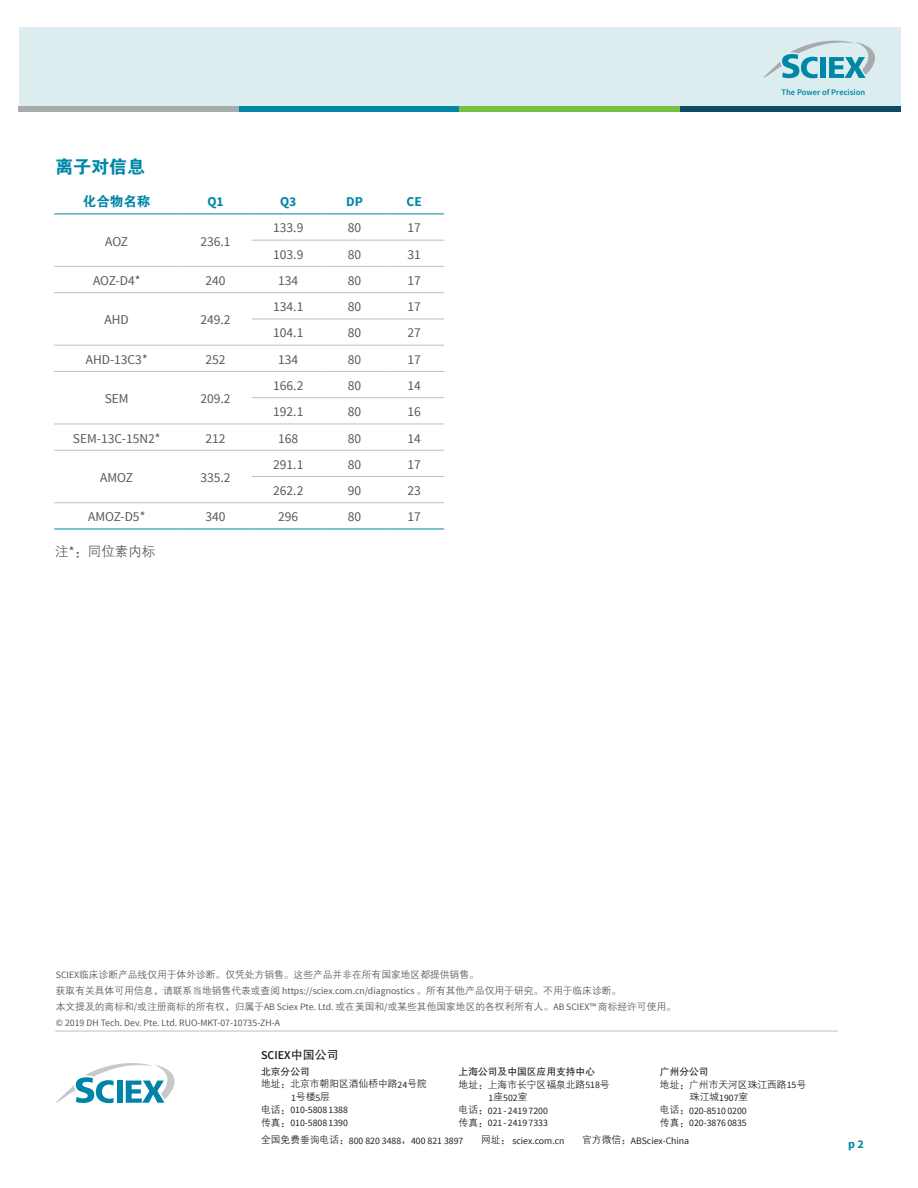
<style>
.page{position:relative;width:918px;height:1188px;background:#fff}
.page>*{position:absolute;margin:0;border:0;box-sizing:border-box;transform-origin:0 0}
.t1{font:18px "FZDHTK GBK1 0";color:#0087a6}
.t2{font:13.5px "Source Sans Pro";color:#57585a}
.t3{font:700 13.5px "Source Sans Pro";color:#0087a6}
.t4{font:13.5px "FZZDXK GBK1 0";color:#57585a}
.t5{font:13.5px "FZDHTK GBK1 0";color:#0087a6}
.t6{font:600 12px "Source Sans Pro";color:#231f20}
.t7{font:700 12px "Source Sans Pro";color:#0087a6}
.t8{font:9.75px/15.9px "FZZDXK GBK1 0";color:#57585a}
.t9{font:9.75px/12.8px "Source Sans Pro";color:#231f20}
.t10{font:9.75px/12.8px "FZZDXK GBK1 0";color:#231f20}
.t11{font:9.75px "Source Sans Pro";color:#57585a}
.t12{font:9.75px "FZHTK GBK1 0";color:#231f20}
.t13{font:600 8.55px "Source Sans Pro";color:#0087a6}
.s1{font-family:"Source Sans Pro"}
.s2{font-family:"FZHTK GBK1 0";font-weight:400}
.s3{font-family:"FZZDXK GBK1 0"}
</style>
<div class="page">
<div style="left:19px;top:27px;width:881px;height:84px;background:#dbedef"></div>
<svg style="left:763px;top:41px;width:112px;height:37px"></svg>
<div style="left:19px;top:106px;width:220px;height:5px;background:#a8abac"></div>
<div style="left:239px;top:106px;width:220px;height:5px;background:#0087a6"></div>
<div style="left:459px;top:106px;width:221px;height:5px;background:#79c142"></div>
<div style="left:680px;top:106px;width:220px;height:5px;background:#0c4a63"></div>
<hr style="left:55px;top:1031px;width:783px;height:1px;background:#bebfc2">
<svg style="left:56px;top:1063px;width:119px;height:40px"></svg>
<hr style="left:54px;top:214px;width:125px;height:1px;background:#0087a6">
<hr style="left:179px;top:214px;width:73px;height:1px;background:#0087a6">
<hr style="left:252px;top:214px;width:73px;height:1px;background:#0087a6">
<hr style="left:325px;top:214px;width:59px;height:1px;background:#0087a6">
<hr style="left:384px;top:214px;width:60px;height:1px;background:#0087a6">
<hr style="left:252px;top:240px;width:73px;height:1px;background:#bebfc2">
<hr style="left:325px;top:240px;width:59px;height:1px;background:#bebfc2">
<hr style="left:384px;top:240px;width:60px;height:1px;background:#bebfc2">
<hr style="left:54px;top:266px;width:125px;height:1px;background:#bebfc2">
<hr style="left:54px;top:292px;width:125px;height:1px;background:#bebfc2">
<hr style="left:179px;top:266px;width:73px;height:1px;background:#bebfc2">
<hr style="left:252px;top:266px;width:73px;height:1px;background:#bebfc2">
<hr style="left:325px;top:266px;width:59px;height:1px;background:#bebfc2">
<hr style="left:384px;top:266px;width:60px;height:1px;background:#bebfc2">
<hr style="left:179px;top:292px;width:73px;height:1px;background:#bebfc2">
<hr style="left:252px;top:292px;width:73px;height:1px;background:#bebfc2">
<hr style="left:325px;top:292px;width:59px;height:1px;background:#bebfc2">
<hr style="left:384px;top:292px;width:60px;height:1px;background:#bebfc2">
<hr style="left:54px;top:345px;width:125px;height:1px;background:#bebfc2">
<hr style="left:252px;top:319px;width:73px;height:1px;background:#bebfc2">
<hr style="left:325px;top:319px;width:59px;height:1px;background:#bebfc2">
<hr style="left:384px;top:319px;width:60px;height:1px;background:#bebfc2">
<hr style="left:179px;top:345px;width:73px;height:1px;background:#bebfc2">
<hr style="left:252px;top:345px;width:73px;height:1px;background:#bebfc2">
<hr style="left:325px;top:345px;width:59px;height:1px;background:#bebfc2">
<hr style="left:384px;top:345px;width:60px;height:1px;background:#bebfc2">
<hr style="left:54px;top:371px;width:125px;height:1px;background:#bebfc2">
<hr style="left:179px;top:371px;width:73px;height:1px;background:#bebfc2">
<hr style="left:252px;top:371px;width:73px;height:1px;background:#bebfc2">
<hr style="left:325px;top:371px;width:59px;height:1px;background:#bebfc2">
<hr style="left:384px;top:371px;width:60px;height:1px;background:#bebfc2">
<hr style="left:252px;top:397px;width:73px;height:1px;background:#bebfc2">
<hr style="left:325px;top:397px;width:59px;height:1px;background:#bebfc2">
<hr style="left:384px;top:397px;width:60px;height:1px;background:#bebfc2">
<hr style="left:54px;top:424px;width:125px;height:1px;background:#bebfc2">
<hr style="left:54px;top:450px;width:125px;height:1px;background:#bebfc2">
<hr style="left:179px;top:424px;width:73px;height:1px;background:#bebfc2">
<hr style="left:252px;top:424px;width:73px;height:1px;background:#bebfc2">
<hr style="left:325px;top:424px;width:59px;height:1px;background:#bebfc2">
<hr style="left:384px;top:424px;width:60px;height:1px;background:#bebfc2">
<hr style="left:179px;top:450px;width:73px;height:1px;background:#bebfc2">
<hr style="left:252px;top:450px;width:73px;height:1px;background:#bebfc2">
<hr style="left:325px;top:450px;width:59px;height:1px;background:#bebfc2">
<hr style="left:384px;top:450px;width:60px;height:1px;background:#bebfc2">
<hr style="left:54px;top:502px;width:125px;height:1px;background:#bebfc2">
<hr style="left:252px;top:476px;width:73px;height:1px;background:#bebfc2">
<hr style="left:325px;top:476px;width:59px;height:1px;background:#bebfc2">
<hr style="left:384px;top:476px;width:60px;height:1px;background:#bebfc2">
<hr style="left:179px;top:502px;width:73px;height:1px;background:#bebfc2">
<hr style="left:252px;top:502px;width:73px;height:1px;background:#bebfc2">
<hr style="left:325px;top:502px;width:59px;height:1px;background:#bebfc2">
<hr style="left:384px;top:502px;width:60px;height:1px;background:#bebfc2">
<hr style="left:54px;top:529px;width:125px;height:1px;background:#0087a6">
<hr style="left:179px;top:529px;width:73px;height:1px;background:#0087a6">
<hr style="left:252px;top:529px;width:73px;height:1px;background:#0087a6">
<hr style="left:325px;top:529px;width:59px;height:1px;background:#0087a6">
<hr style="left:384px;top:529px;width:60px;height:1px;background:#0087a6">
<h1 class="t1" style="left:55px;top:157px;width:92px">离子对信息</h1>
<h2 class="t5" style="left:83px;top:194px;width:69px">化合物名称</h2>
<h2 class="t3" style="left:207px;top:192px;width:18px">Q1</h2>
<h2 class="t3" style="left:280px;top:192px;width:18px">Q3</h2>
<h2 class="t3" style="left:346px;top:192px;width:18px">DP</h2>
<h2 class="t3" style="left:407px;top:192px;width:17px">CE</h2>
<h2 class="t2" style="left:105px;top:233px;width:24px">AOZ</h2>
<h2 class="t2" style="left:200px;top:233px;width:32px">236.1</h2>
<h2 class="t2" style="left:273px;top:220px;width:32px">133.9</h2>
<h2 class="t2" style="left:348px;top:220px;width:15px">80</h2>
<h2 class="t2" style="left:408px;top:220px;width:15px">17</h2>
<h2 class="t2" style="left:273px;top:246px;width:32px">103.9</h2>
<h2 class="t2" style="left:348px;top:246px;width:15px">80</h2>
<h2 class="t2" style="left:408px;top:246px;width:15px">31</h2>
<h2 class="t2" style="left:93px;top:272px;width:49px">AOZ-D4*</h2>
<h2 class="t2" style="left:206px;top:272px;width:22px">240</h2>
<h2 class="t2" style="left:278px;top:272px;width:22px">134</h2>
<h2 class="t2" style="left:348px;top:272px;width:15px">80</h2>
<h2 class="t2" style="left:408px;top:272px;width:15px">17</h2>
<h2 class="t2" style="left:105px;top:311px;width:26px">AHD</h2>
<h2 class="t2" style="left:200px;top:311px;width:32px">249.2</h2>
<h2 class="t2" style="left:273px;top:298px;width:32px">134.1</h2>
<h2 class="t2" style="left:348px;top:298px;width:15px">80</h2>
<h2 class="t2" style="left:408px;top:298px;width:15px">17</h2>
<h2 class="t2" style="left:273px;top:325px;width:32px">104.1</h2>
<h2 class="t2" style="left:348px;top:325px;width:15px">80</h2>
<h2 class="t2" style="left:408px;top:325px;width:15px">27</h2>
<h2 class="t2" style="left:86px;top:351px;width:63px">AHD-13C3*</h2>
<h2 class="t2" style="left:206px;top:351px;width:22px">252</h2>
<h2 class="t2" style="left:278px;top:351px;width:22px">134</h2>
<h2 class="t2" style="left:348px;top:351px;width:15px">80</h2>
<h2 class="t2" style="left:408px;top:351px;width:15px">17</h2>
<h2 class="t2" style="left:105px;top:390px;width:25px">SEM</h2>
<h2 class="t2" style="left:200px;top:390px;width:32px">209.2</h2>
<h2 class="t2" style="left:273px;top:377px;width:32px">166.2</h2>
<h2 class="t2" style="left:348px;top:377px;width:15px">80</h2>
<h2 class="t2" style="left:408px;top:377px;width:15px">14</h2>
<h2 class="t2" style="left:273px;top:403px;width:32px">192.1</h2>
<h2 class="t2" style="left:348px;top:403px;width:15px">80</h2>
<h2 class="t2" style="left:408px;top:403px;width:15px">16</h2>
<h2 class="t2" style="left:73px;top:430px;width:89px">SEM-13C-15N2*</h2>
<h2 class="t2" style="left:206px;top:430px;width:22px">212</h2>
<h2 class="t2" style="left:278px;top:430px;width:22px">168</h2>
<h2 class="t2" style="left:348px;top:430px;width:15px">80</h2>
<h2 class="t2" style="left:408px;top:430px;width:15px">14</h2>
<h2 class="t2" style="left:100px;top:469px;width:34px">AMOZ</h2>
<h2 class="t2" style="left:200px;top:469px;width:32px">335.2</h2>
<h2 class="t2" style="left:273px;top:456px;width:32px">291.1</h2>
<h2 class="t2" style="left:348px;top:456px;width:15px">80</h2>
<h2 class="t2" style="left:408px;top:456px;width:15px">17</h2>
<h2 class="t2" style="left:273px;top:482px;width:32px">262.2</h2>
<h2 class="t2" style="left:348px;top:482px;width:15px">90</h2>
<h2 class="t2" style="left:408px;top:482px;width:15px">23</h2>
<h2 class="t2" style="left:88px;top:508px;width:59px">AMOZ-D5*</h2>
<h2 class="t2" style="left:206px;top:508px;width:22px">340</h2>
<h2 class="t2" style="left:278px;top:508px;width:22px">296</h2>
<h2 class="t2" style="left:348px;top:508px;width:15px">80</h2>
<h2 class="t2" style="left:408px;top:508px;width:15px">17</h2>
<h2 class="t4" style="left:55px;top:544px;width:102px">注<span class="s1">*</span>：同位素内标</h2>
<p class="t13" style="left:782px;top:86px;width:85px">The Power of Precision</p>
<p class="t8" style="left:56px;top:967px;width:622px"><span class="s1">SCIEX</span>临床诊断产品线仅用于体外诊断。仅凭处方销售。这些产品并非在所有国家地区都提供销售。<br>获取有关具体可用信息，请联系当地销售代表或查阅 <span class="s1">https://sciex.com.cn/diagnostics</span> 。所有其他产品仅用于研究。不用于临床诊断。<br>本文提及的商标和<span class="s1">/</span>或注册商标的所有权，归属于<span class="s1">AB Sciex Pte. Ltd.</span> 或在美国和<span class="s1">/</span>或某些其他国家地区的各权利所有人。<span class="s1">AB SCIEX™</span> 商标经许可使用。</p>
<p class="t11" style="left:56px;top:1017px;width:226px">© 2019 DH Tech. Dev. Pte. Ltd. RUO-MKT-07-10735-ZH-A</p>
<p class="t6" style="left:261px;top:1048px;width:79px">SCIEX<span class="s2">中国公司</span></p>
<p class="t12" style="left:261px;top:1066px;width:50px">北京分公司</p>
<p class="t10" style="left:291px;top:1078px;width:137px;text-indent:-30px">地址：北京市朝阳区酒仙桥中路<span class="s1">24</span>号院<br><span class="s1">1</span>号楼<span class="s1">5</span>层</p>
<p class="t9" style="left:261px;top:1104px;width:88px"><span class="s3">电话：</span>010-5808 1388<span class="s3">传真：</span>010-5808 1390</p>
<p class="t12" style="left:459px;top:1066px;width:138px">上海公司及中国区应用支持中心</p>
<p class="t10" style="left:459px;top:1078px;width:153px">地址：上海市长宁区福泉北路<span class="s1">518</span>号</p>
<p class="t9" style="left:459px;top:1091px;width:91px;text-indent:30px">1<span class="s3">座</span>502<span class="s3">室<br>电话：</span>021 - 2419 7200<span class="s3">传真：</span>021 - 2419 7333</p>
<p class="t12" style="left:660px;top:1066px;width:50px">广州分公司</p>
<p class="t10" style="left:690px;top:1078px;width:118px;text-indent:-30px">地址：广州市天河区珠江西路<span class="s1">15</span>号珠江城<span class="s1">1907</span>室</p>
<p class="t9" style="left:660px;top:1104px;width:88px"><span class="s3">电话：</span>020-8510 0200<span class="s3">传真：</span>020-3876 0835</p>
<p class="t9" style="left:261px;top:1134px;width:204px"><span class="s3">全国免费垂询电话：</span>800 820 3488<span class="s3">，</span>400 821 3897</p>
<p class="t9" style="left:481px;top:1134px;width:85px"><span class="s3">网址：</span> sciex.com.cn</p>
<p class="t9" style="left:582px;top:1134px;width:109px"><span class="s3">官方微信：</span>ABSciex-China</p>
<p class="t7" style="left:848px;top:1136px;width:17px">p 2</p>
</div>
